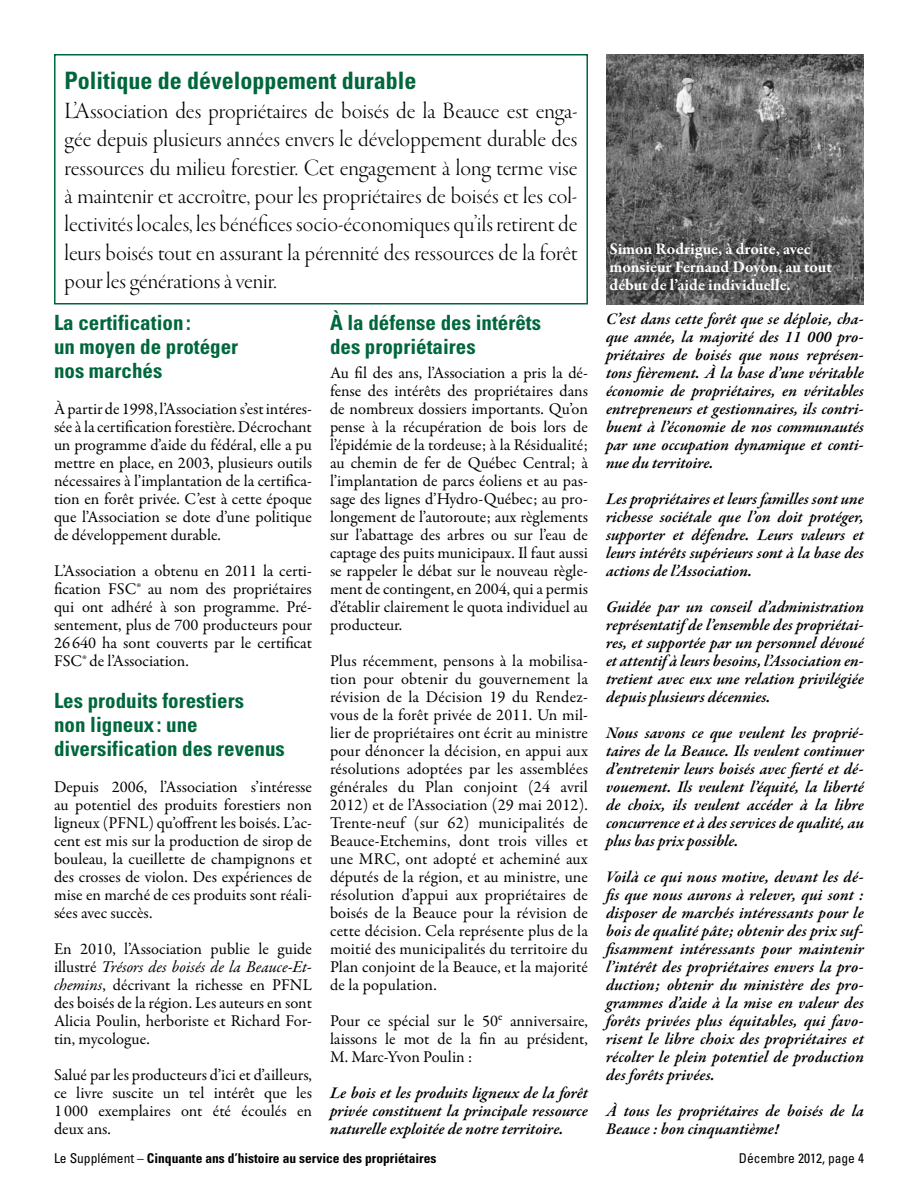
<style>
.page{position:relative;width:918px;height:1188px;background:#fff}
.page>*{position:absolute;margin:0;border:0;box-sizing:border-box;transform-origin:0 0}
.t1{font:24px/28.5px "Garamond Premr Pro Lt Disp";color:#000;text-align:justify}
.t2{font:700 condensed 24px "Univers";color:#00673c}
.t3{font:700 condensed 21px/24px "Univers";color:#00673c}
.t4{font:16.5px/18px "Garamond Premr Pro";color:#000;text-align:justify}
.t5{font:italic 600 16.5px/18px "Garamond Premr Pro";color:#000;text-align:justify}
.t6{font:700 16.5px/18px "Garamond Premr Pro";letter-spacing:-.005em;color:#fff}
.t7{font:700 condensed 13.5px "Univers";color:#000}
.t8{font:condensed 13.5px "Univers";color:#000}
.s1{font-style:italic}
.s2{font-weight:400}
</style>
<div class="page">
<div style="left:54px;top:54px;width:534px;height:250px;border:2px solid #00673c"></div>
<img style="left:606px;top:54px;width:258px;height:251px">
<h1 class="t2" style="left:64px;top:66px;width:354px">Politique de développement durable</h1>
<p class="t1" style="left:64px;top:97px;width:515px">L’Association des propriétaires de boisés de la Beauce est enga&shy;gée depuis plusieurs années envers le développement durable des ressources du milieu forestier. Cet engagement à long terme vise à maintenir et accroître, pour les propriétaires de boisés et les col&shy;lectivités locales, les bénéfices socio-économiques qu’ils retirent de leurs boisés tout en assurant la pérennité des ressources de la forêt pour les générations à venir.</p>
<p class="t3" style="left:54px;top:311px;width:186px">La certification :<br>un moyen de protéger nos marchés</p>
<p class="t4" style="left:54px;top:400px;width:260px">À partir de 1998, l’Association s’est intéres&shy;sée à la certification forestière. Décrochant un programme d’aide du fédéral, elle a pu mettre en place, en 2003, plusieurs outils nécessaires à l’implantation de la certifica&shy;tion en forêt privée. C’est à cette époque que l’Association se dote d’une politique de développement durable.</p>
<p class="t4" style="left:54px;top:562px;width:259px">L’Association a obtenu en 2011 la certi&shy;fication FSC® au nom des propriétaires qui ont adhéré à son programme. Pré&shy;sentement, plus de 700 producteurs pour 26 640 ha sont couverts par le certificat FSC® de l’Association.</p>
<p class="t3" style="left:54px;top:688px;width:232px">Les produits forestiers<br>non ligneux: une diversification des revenus</p>
<p class="t4" style="left:54px;top:778px;width:260px">Depuis 2006, l’Association s’intéresse au potentiel des produits forestiers non ligneux (PFNL) qu’offrent les boisés. L’ac&shy;cent est mis sur la production de sirop de bouleau, la cueillette de champignons et des crosses de violon. Des expériences de mise en marché de ces produits sont réali&shy;sées avec succès.</p>
<p class="t4" style="left:54px;top:940px;width:260px">En 2010, l’Association publie le guide illustré <span class="s1">Trésors des boisés de la Beauce-Et&shy;chemins</span>, décrivant la richesse en PFNL des boisés de la région. Les auteurs en sont Alicia Poulin, herboriste et Richard For&shy;tin, mycologue.</p>
<p class="t4" style="left:54px;top:1066px;width:260px">Salué par les producteurs d’ici et d’ailleurs, ce livre suscite un tel intérêt que les 1 000 exemplaires ont été écoulés en deux ans.</p>
<p class="t3" style="left:330px;top:311px;width:213px">À la défense des intérêts des propriétaires</p>
<p class="t4" style="left:330px;top:364px;width:260px">Au fil des ans, l’Association a pris la dé&shy;fense des intérêts des propriétaires dans de nombreux dossiers importants. Qu’on pense à la récupération de bois lors de l’épidémie de la tordeuse; à la Résidualité; au chemin de fer de Québec Central; à l’implantation de parcs éoliens et au pas&shy;sage des lignes d’Hydro-Québec; au pro&shy;longement de l’autoroute; aux règlements sur l’abattage des arbres ou sur l’eau de captage des puits municipaux. Il faut aussi se rappeler le débat sur le nouveau règle&shy;ment de contingent, en 2004, qui a permis d’établir clairement le quota individuel au producteur.</p>
<p class="t4" style="left:330px;top:652px;width:260px">Plus récemment, pensons à la mobilisa&shy;tion pour obtenir du gouvernement la révision de la Décision 19 du Rendez&shy;vous de la forêt privée de 2011. Un mil&shy;lier de propriétaires ont écrit au ministre pour dénoncer la décision, en appui aux résolutions adoptées par les assemblées générales du Plan conjoint (24 avril 2012) et de l’Association (29 mai 2012).<br>Trente-neuf (sur 62) municipalités de Beauce-Etchemins, dont trois villes et une MRC, ont adopté et acheminé aux députés de la région, et au ministre, une résolution d’appui aux propriétaires de boisés de la Beauce pour la révision de cette décision. Cela représente plus de la moitié des municipalités du territoire du Plan conjoint de la Beauce, et la majorité de la population.</p>
<p class="t4" style="left:330px;top:1012px;width:259px">Pour ce spécial sur le 50<sup>e</sup> anniversaire, laissons le mot de la fin au président, M. Marc-Yvon Poulin :</p>
<p class="t5" style="left:330px;top:1085px;width:260px">Le bois et les produits ligneux de la forêt privée constituent la principale ressource naturelle exploitée de notre territoire.</p>
<p class="t6" style="left:610px;top:240px;width:224px">Simon Rodrigue, à droite, avec monsieur Fernand Doyon, au tout début de l’aide individuelle.</p>
<p class="t5" style="left:606px;top:311px;width:260px">C’est dans cette forêt que se déploie, cha&shy;que année, la majorité des 11 000 pro&shy;priétaires de boisés que nous représen&shy;tons fièrement. À la base d’une véritable économie de propriétaires, en véritables entrepreneurs et gestionnaires, ils contri&shy;buent à l’économie de nos communautés par une occupation dynamique et conti&shy;nue du territoire.</p>
<p class="t5" style="left:606px;top:491px;width:260px">Les propriétaires et leurs familles sont une richesse sociétale que l’on doit protéger, supporter et défendre. Leurs valeurs et leurs intérêts supérieurs sont à la base des actions de l’Association.</p>
<p class="t5" style="left:606px;top:599px;width:260px">Guidée par un conseil d’administration représentatif de l’ensemble des propriétai&shy;res, et supportée par un personnel dévoué et attentif à leurs besoins, l’Association en&shy;tretient avec eux une relation privilégiée depuis plusieurs décennies.</p>
<p class="t5" style="left:606px;top:725px;width:260px">Nous savons ce que veulent les proprié&shy;taires de la Beauce. Ils veulent continuer d’entretenir leurs boisés avec fierté et dé&shy;vouement. Ils veulent l’équité, la liberté de choix, ils veulent accéder à la libre concurrence et à des services de qualité, au plus bas prix possible.</p>
<p class="t5" style="left:606px;top:869px;width:260px">Voilà ce qui nous motive, devant les dé&shy;fis que nous aurons à relever, qui sont : disposer de marchés intéressants pour le bois de qualité pâte; obtenir des prix suf&shy;fisamment intéressants pour maintenir l’intérêt des propriétaires envers la pro&shy;duction; obtenir du ministère des pro&shy;grammes d’aide à la mise en valeur des forêts privées plus équitables, qui favo&shy;risent le libre choix des propriétaires et récolter le plein potentiel de production des forêts privées.</p>
<p class="t5" style="left:606px;top:1103px;width:259px">À tous les propriétaires de boisés de la<br>Beauce : bon cinquantième!</p>
<p class="t7" style="left:54px;top:1150px;width:384px"><span class="s2">Le Supplément –</span> Cinquante ans d’histoire au service des propriétaires</p>
<p class="t8" style="left:739px;top:1149px;width:127px">Décembre 2012, page 4</p>
</div>
